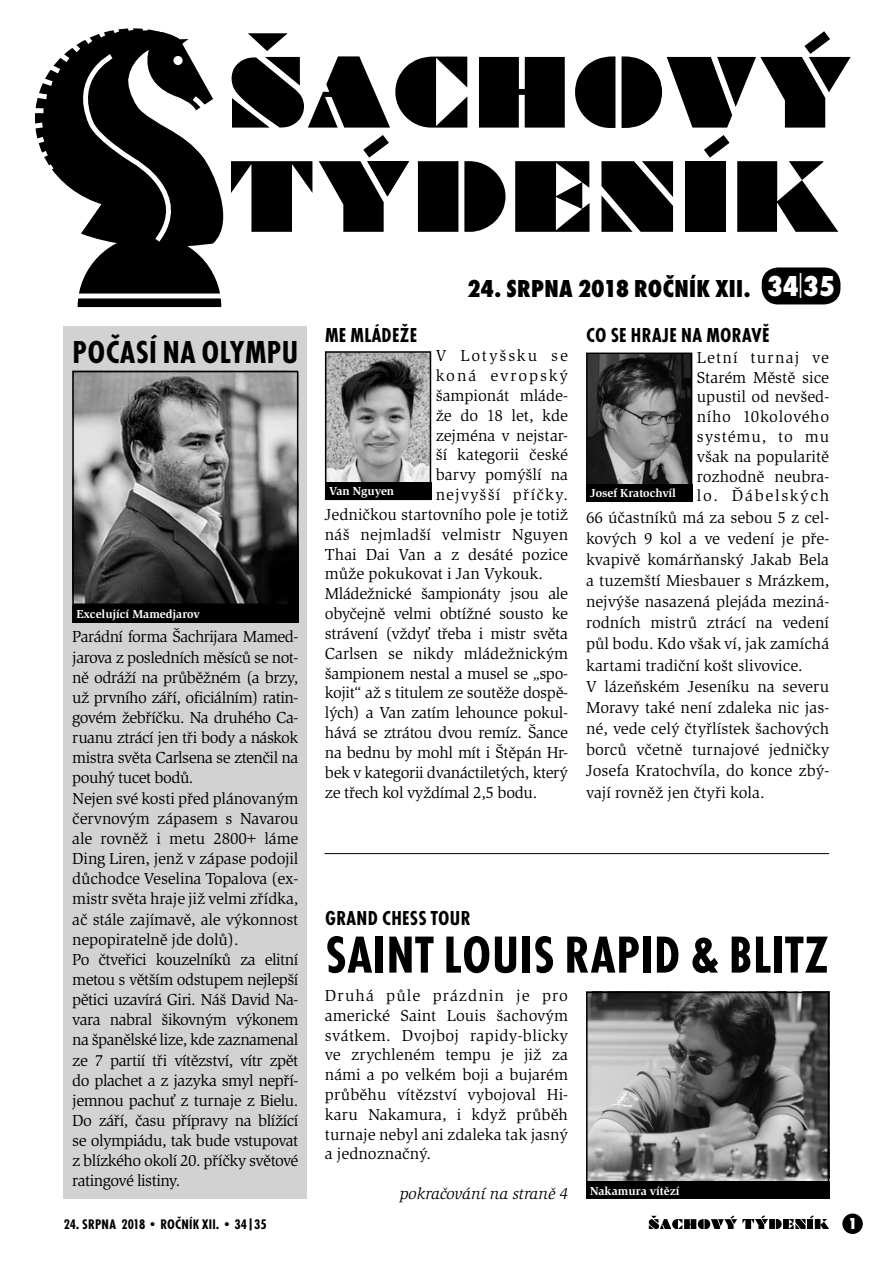
<style>
.page{position:relative;width:893px;height:1263px;background:#fff}
.page>*{position:absolute;margin:0;border:0;box-sizing:border-box;transform-origin:0 0}
.t1{font:700 condensed 54px "Futura TOT";letter-spacing:.015em;color:#000}
.t2{font:700 condensed 33px "Futura TOT";letter-spacing:.015em;color:#000}
.t3{font:25.5px "Futura TOT Extr Bold Cond";letter-spacing:.015em;color:#000}
.t4{font:700 condensed 21px "Futura TOT";letter-spacing:.015em;color:#000}
.t5{font:16.5px/19.8px "Slimbach Itc TOT";letter-spacing:-.01em;color:#000;text-align:justify}
.t6{font:16.5px/20.1px "Slimbach Itc TOT";letter-spacing:-.03em;color:#000}
.t7{font:16.5px "Slimbach Itc TOT";letter-spacing:.015em;color:#000}
.t8{font:italic 16.5px "Slimbach Itc TOT";color:#000}
.t9{font:16.5px "Slimbach Itc TOT";letter-spacing:.07em;color:#000}
.t10{font:16.5px "Slimbach Itc TOT";letter-spacing:.04em;color:#000}
.t11{font:16.5px "Slimbach Itc TOT";letter-spacing:.075em;color:#000}
.t12{font:16.5px "Slimbach Itc TOT";letter-spacing:.105em;color:#000}
.t13{font:16.5px "Slimbach Itc TOT";letter-spacing:.12em;color:#000}
.t14{font:16.5px "Slimbach Itc TOT";letter-spacing:.05em;color:#000}
.t15{font:16.5px "Slimbach Itc TOT";letter-spacing:.115em;color:#000}
.t16{font:16.5px "Futura TOT Extr Bold Cond";color:#fff}
.t17{font:700 condensed 14.4px "Futura TOT";letter-spacing:.015em;color:#000}
.t18{font:700 12px "Slimbach Itc TOT";color:#fff}
.s1{font-size:30px;color:#fff}
</style>
<div class="page">
<div style="left:842px;top:1213px;width:21px;height:21px;background:#000;border-radius:50%"></div>
<svg style="left:649px;top:1215px;width:180px;height:14px"></svg>
<svg style="left:324px;top:351px;width:108px;height:150px;background:#979797"></svg>
<div style="left:325px;top:483px;width:106px;height:17px;background:#000"></div>
<svg style="left:586px;top:352px;width:107px;height:150px;background:#515151"></svg>
<div style="left:586px;top:484px;width:106px;height:17px;background:#000"></div>
<div style="left:64px;top:327px;width:243px;height:872px;background:#d2d2d2"></div>
<img style="left:75px;top:374px;width:220px;height:228px">
<div style="left:72px;top:371px;width:226px;height:234px;border:2px solid #000"></div>
<div style="left:72px;top:605px;width:226px;height:17px;background:#000"></div>
<hr style="left:325px;top:853px;width:504px;height:1px;background:#000">
<img style="left:589px;top:995px;width:237px;height:185px">
<div style="left:586px;top:992px;width:243px;height:191px;border:2px solid #000"></div>
<div style="left:586px;top:1182px;width:243px;height:17px;background:#000"></div>
<svg style="left:231px;top:31px;width:620px;height:201px"></svg>
<svg style="left:35px;top:28px;width:186px;height:279px"></svg>
<div style="left:173px;top:56px;width:10px;height:9px;background:#fff;border-radius:50%"></div>
<div style="left:762px;top:267px;width:78px;height:37px;background:#000;border-radius:16px"></div>
<h2 class="t2" style="left:73px;top:333px;width:227px">POČASÍ NA OLYMPU</h2>
<p class="t18" style="left:77px;top:606px;width:125px">Excelující Mamedjarov</p>
<p class="t6" style="left:72px;top:627px;width:228px">Parádní forma Šachrijara Mamed&shy;jarova z posledních měsíců se not&shy;ně odráží na průběžném (a brzy, už prvního září, oficiálním) ratin&shy;govém žebříčku. Na druhého Ca&shy;ruanu ztrácí jen tři body a náskok mistra světa Carlsena se ztenčil na pouhý tucet bodů.<br>Nejen své kosti před plánovaným červnovým zápasem s Navarou ale rovněž i metu 2800+ láme<br>Ding Liren, jenž v zápase podojil důchodce Veselina Topalova (ex&shy;mistr světa hraje již velmi zřídka, ač stále zajímavě, ale výkonnost nepopiratelně jde dolů).<br>Po čtveřici kouzelníků za elitní metou s větším odstupem nejlepší pětici uzavírá Giri. Náš David Na&shy;vara nabral šikovným výkonem na španělské lize, kde zaznamenal ze 7 partií tři vítězství, vítr zpět do plachet a z jazyka smyl nepří&shy;jemnou pachuť z turnaje z Bielu.<br>Do září, času přípravy na blížící se olympiádu, tak bude vstupovat z blízkého okolí 20. příčky světové ratingové listiny.</p>
<p class="t4" style="left:325px;top:322px;width:94px">ME MLÁDEŽE</p>
<h3 class="t3" style="left:467px;top:274px;width:369px">24. SRPNA 2018 ROČNÍK XII. <span class="s1">34</span><sup>|</sup><span class="s1">35</span></h3>
<p class="t4" style="left:586px;top:322px;width:185px">CO SE HRAJE NA MORAVĚ</p>
<p class="t15" style="left:436px;top:346px;width:134px">V Lotyšsku se</p>
<p class="t13" style="left:436px;top:366px;width:134px">koná evropský</p>
<p class="t5" style="left:436px;top:386px;width:134px">šampionát mláde-</p>
<p class="t5" style="left:436px;top:406px;width:134px">že do 18 let, kde</p>
<p class="t5" style="left:436px;top:425px;width:134px">zejména v nejstar-</p>
<p class="t5" style="left:436px;top:445px;width:134px">ší kategorii české</p>
<p class="t5" style="left:436px;top:465px;width:134px">barvy pomýšlí na</p>
<p class="t9" style="left:436px;top:485px;width:134px">nejvyšší příčky.</p>
<p class="t5" style="left:325px;top:505px;width:245px">Jedničkou startovního pole je totiž</p>
<p class="t7" style="left:325px;top:525px;width:245px">náš nejmladší velmistr Nguyen</p>
<p class="t5" style="left:325px;top:544px;width:245px">Thai Dai Van a z desáté pozice</p>
<p class="t5" style="left:325px;top:564px;width:220px">může pokukovat i Jan Vykouk.</p>
<p class="t5" style="left:325px;top:584px;width:245px">Mládežnické šampionáty jsou ale</p>
<p class="t5" style="left:325px;top:604px;width:245px">obyčejně velmi obtížné sousto ke</p>
<p class="t5" style="left:325px;top:624px;width:245px">strávení (vždyť třeba i mistr světa</p>
<p class="t5" style="left:325px;top:643px;width:245px">Carlsen se nikdy mládežnickým</p>
<p class="t5" style="left:325px;top:663px;width:245px">šampionem nestal a musel se „spo-</p>
<p class="t5" style="left:325px;top:683px;width:245px">kojit“ až s titulem ze soutěže dospě-</p>
<p class="t5" style="left:325px;top:703px;width:245px">lých) a Van zatím lehounce pokul-</p>
<p class="t5" style="left:325px;top:723px;width:245px">hává se ztrátou dvou remíz. Šance</p>
<p class="t5" style="left:325px;top:743px;width:245px">na bednu by mohl mít i Štěpán Hr-</p>
<p class="t5" style="left:325px;top:762px;width:245px">bek v kategorii dvanáctiletých, který</p>
<p class="t5" style="left:325px;top:782px;width:214px">ze třech kol vyždímal 2,5 bodu.</p>
<p class="t18" style="left:329px;top:484px;width:67px">Van Nguyen</p>
<p class="t11" style="left:697px;top:348px;width:134px">Letní turnaj ve</p>
<p class="t5" style="left:697px;top:367px;width:134px">Starém Městě sice</p>
<p class="t5" style="left:697px;top:387px;width:134px">upustil od nevšed-</p>
<p class="t10" style="left:697px;top:407px;width:134px">ního 10kolového</p>
<p class="t14" style="left:697px;top:427px;width:134px">systému, to mu</p>
<p class="t5" style="left:697px;top:446px;width:134px">však na popularitě</p>
<p class="t5" style="left:697px;top:466px;width:134px">rozhodně neubra-</p>
<p class="t12" style="left:697px;top:486px;width:134px">lo. Ďábelských</p>
<p class="t5" style="left:586px;top:507px;width:245px">66 účastníků má za sebou 5 z cel-</p>
<p class="t5" style="left:586px;top:528px;width:245px">kových 9 kol a ve vedení je pře-</p>
<p class="t5" style="left:586px;top:550px;width:245px">kvapivě komárňanský Jakab Bela</p>
<p class="t5" style="left:586px;top:571px;width:245px">a tuzemští Miesbauer s Mrázkem,</p>
<p class="t5" style="left:586px;top:592px;width:245px">nejvýše nasazená plejáda meziná-</p>
<p class="t5" style="left:586px;top:613px;width:245px">rodních mistrů ztrácí na vedení</p>
<p class="t5" style="left:586px;top:634px;width:245px">půl bodu. Kdo však ví, jak zamíchá</p>
<p class="t5" style="left:586px;top:655px;width:218px">kartami tradiční košt slivovice.</p>
<p class="t5" style="left:586px;top:676px;width:245px">V lázeňském Jeseníku na severu</p>
<p class="t5" style="left:586px;top:698px;width:245px">Moravy také není zdaleka nic jas-</p>
<p class="t5" style="left:586px;top:719px;width:245px">né, vede celý čtyřlístek šachových</p>
<p class="t5" style="left:586px;top:740px;width:245px">borců včetně turnajové jedničky</p>
<p class="t5" style="left:586px;top:761px;width:245px">Josefa Kratochvíla, do konce zbý-</p>
<p class="t5" style="left:586px;top:782px;width:180px">vají rovněž jen čtyři kola.</p>
<p class="t18" style="left:590px;top:486px;width:87px">Josef Kratochvíl</p>
<p class="t4" style="left:325px;top:905px;width:147px">GRAND CHESS TOUR</p>
<h1 class="t1" style="left:325px;top:923px;width:505px">SAINT LOUIS RAPID &amp; BLITZ</h1>
<p class="t5" style="left:325px;top:986px;width:245px">Druhá půle prázdnin je pro americké Saint Louis šachovým svátkem. Dvojboj rapidy-blicky ve zrychleném tempu je již za námi a po velkém boji a bujarém průběhu vítězství vybojoval Hi&shy;karu Nakamura, i když průběh turnaje nebyl ani zdaleka tak jasný a jednoznačný.</p>
<p class="t8" style="left:400px;top:1184px;width:170px">pokračování na straně 4</p>
<p class="t18" style="left:590px;top:1183px;width:91px">Nakamura vítězí</p>
<p class="t17" style="left:64px;top:1216px;width:204px">24. SRPNA 2018 • ROČNÍK XII. • 34|35</p>
<p class="t16" style="left:848px;top:1214px;width:10px">1</p>
</div>
